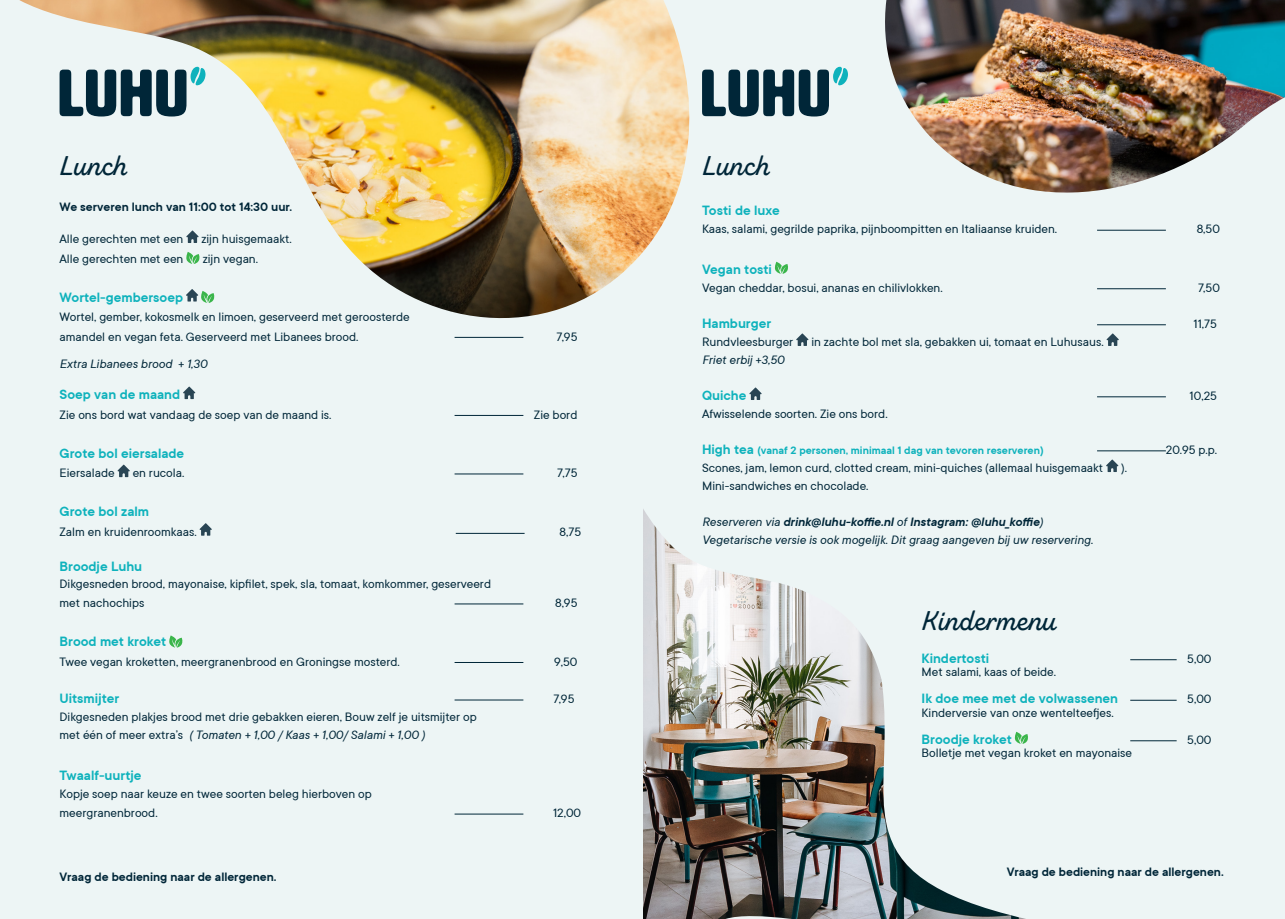
<style>
.page{position:relative;width:1285px;height:919px;background:#fff}
.page>*{position:absolute;margin:0;border:0;box-sizing:border-box;transform-origin:0 0}
.t1{font:27px "Zing Script Rust SB Demo Base";color:#002638}
.t2{font:600 15px "TT Commons";color:#0eb2bc}
.t3{font:13.5px "TT Commons";color:#002638}
.t4{font:italic 13.5px "TT Commons";color:#002638}
.t5{font:600 13.5px "TT Commons";color:#002638}
.t6{font:italic 600 13.5px "TT Commons";color:#002638}
.t7{font:600 12px "TT Commons";color:#0eb2bc}
.s1{font-style:normal}
.s2{font-size:15px}
.s3{font-weight:400}
</style>
<div class="page">
<div style="left:642px;top:0;width:642px;height:918px;background:#edf5f5"></div>
<img style="left:643px;top:509px;width:379px;height:409px">
<div style="left:0;top:0;width:642px;height:918px;background:#edf5f5"></div>
<img style="left:20px;top:0;width:670px;height:319px">
<svg style="left:186px;top:230px;width:13px;height:13px"></svg>
<svg style="left:186px;top:252px;width:16px;height:12px"></svg>
<svg style="left:186px;top:289px;width:31px;height:14px"></svg>
<hr style="left:454px;top:337px;width:69px;height:1px;background:#002638">
<svg style="left:183px;top:386px;width:12px;height:13px"></svg>
<hr style="left:454px;top:415px;width:69px;height:1px;background:#002638">
<svg style="left:117px;top:464px;width:13px;height:13px"></svg>
<hr style="left:454px;top:473px;width:69px;height:1px;background:#002638">
<svg style="left:199px;top:523px;width:13px;height:12px"></svg>
<hr style="left:455px;top:533px;width:69px;height:1px;background:#002638">
<hr style="left:454px;top:603px;width:69px;height:1px;background:#002638">
<svg style="left:169px;top:635px;width:14px;height:12px"></svg>
<hr style="left:454px;top:662px;width:69px;height:1px;background:#002638">
<hr style="left:454px;top:699px;width:69px;height:1px;background:#002638">
<hr style="left:454px;top:813px;width:69px;height:1px;background:#002638">
<svg style="left:60px;top:67px;width:145px;height:49px"></svg>
<svg style="left:775px;top:262px;width:13px;height:12px"></svg>
<hr style="left:1096px;top:324px;width:69px;height:1px;background:#002638">
<svg style="left:796px;top:333px;width:12px;height:13px"></svg>
<svg style="left:1106px;top:333px;width:12px;height:13px"></svg>
<svg style="left:749px;top:387px;width:12px;height:13px"></svg>
<hr style="left:1096px;top:396px;width:69px;height:1px;background:#002638">
<hr style="left:1096px;top:450px;width:69px;height:1px;background:#002638">
<svg style="left:1106px;top:459px;width:12px;height:13px"></svg>
<svg style="left:702px;top:67px;width:145px;height:49px"></svg>
<hr style="left:1129px;top:659px;width:47px;height:1px;background:#002638">
<hr style="left:1129px;top:700px;width:47px;height:1px;background:#002638">
<svg style="left:1013px;top:731px;width:15px;height:13px"></svg>
<hr style="left:1129px;top:740px;width:47px;height:1px;background:#002638">
<img style="left:885px;top:0;width:399px;height:193px">
<p class="t1" style="left:60px;top:149px;width:69px">Lunch</p>
<p class="t5" style="left:60px;top:198px;width:234px">We serveren lunch van 11:00 tot 14:30 uur.</p>
<p class="t3" style="left:60px;top:230px;width:125px">Alle gerechten met een</p>
<p class="t3" style="left:201px;top:230px;width:92px">zijn huisgemaakt.</p>
<p class="t3" style="left:60px;top:250px;width:125px">Alle gerechten met een</p>
<p class="t3" style="left:203px;top:250px;width:57px">zijn vegan.</p>
<p class="t2" style="left:60px;top:287px;width:125px">Wortel-gembersoep</p>
<p class="t3" style="left:60px;top:308px;width:351px">Wortel, gember, kokosmelk en limoen, geserveerd met geroosterde</p>
<p class="t3" style="left:60px;top:328px;width:300px">amandel en vegan feta. Geserveerd met Libanees brood.</p>
<p class="t3" style="left:556px;top:328px;width:22px">7,95</p>
<p class="t4" style="left:60px;top:355px;width:149px">Extra Libanees brood + 1,30</p>
<p class="t2" style="left:60px;top:385px;width:122px">Soep van de maand</p>
<p class="t3" style="left:60px;top:406px;width:273px">Zie ons bord wat vandaag de soep van de maand is.</p>
<p class="t3" style="left:533px;top:406px;width:45px">Zie bord</p>
<p class="t2" style="left:60px;top:443px;width:126px">Grote bol eiersalade</p>
<p class="t3" style="left:60px;top:464px;width:57px">Eiersalade</p>
<p class="t3" style="left:133px;top:464px;width:53px">en rucola.</p>
<p class="t3" style="left:557px;top:464px;width:22px">7,75</p>
<p class="t2" style="left:60px;top:502px;width:91px">Grote bol zalm</p>
<p class="t3" style="left:60px;top:523px;width:139px">Zalm en kruidenroomkaas.</p>
<p class="t3" style="left:559px;top:523px;width:23px">8,75</p>
<p class="t2" style="left:60px;top:557px;width:84px">Broodje Luhu</p>
<p class="t3" style="left:60px;top:575px;width:433px">Dikgesneden brood, mayonaise, kipfilet, spek, sla, tomaat, komkommer, geserveerd</p>
<p class="t3" style="left:60px;top:594px;width:86px">met nachochips</p>
<p class="t3" style="left:555px;top:594px;width:24px">8,95</p>
<p class="t2" style="left:60px;top:632px;width:108px">Brood met kroket</p>
<p class="t3" style="left:60px;top:653px;width:342px">Twee vegan kroketten, meergranenbrood en Groningse mosterd.</p>
<p class="t3" style="left:554px;top:653px;width:25px">9,50</p>
<p class="t2" style="left:60px;top:689px;width:61px">Uitsmijter</p>
<p class="t3" style="left:553px;top:690px;width:22px">7,95</p>
<p class="t3" style="left:60px;top:708px;width:418px">Dikgesneden plakjes brood met drie gebakken eieren, Bouw zelf je uitsmijter op</p>
<p class="t4" style="left:60px;top:726px;width:367px"><span class="s1">met één of meer extra’s</span> ( Tomaten + 1,00 / Kaas + 1,00/ Salami + 1,00 )</p>
<p class="t2" style="left:60px;top:765px;width:83px">Twaalf-uurtje</p>
<p class="t3" style="left:60px;top:785px;width:314px">Kopje soep naar keuze en twee soorten beleg hierboven op</p>
<p class="t3" style="left:60px;top:804px;width:100px">meergranenbrood.</p>
<p class="t3" style="left:553px;top:804px;width:30px">12,00</p>
<p class="t5" style="left:60px;top:868px;width:218px">Vraag de bediening naar de allergenen.</p>
<p class="t1" style="left:702px;top:149px;width:69px">Lunch</p>
<p class="t2" style="left:702px;top:201px;width:79px">Tosti de luxe</p>
<p class="t3" style="left:702px;top:221px;width:356px">Kaas, salami, gegrilde paprika, pijnboompitten en Italiaanse kruiden.</p>
<p class="t3" style="left:1196px;top:221px;width:25px">8,50</p>
<p class="t2" style="left:702px;top:260px;width:71px">Vegan tosti</p>
<p class="t3" style="left:702px;top:279px;width:242px">Vegan cheddar, bosui, ananas en chilivlokken.</p>
<p class="t3" style="left:1197px;top:279px;width:23px">7,50</p>
<p class="t2" style="left:702px;top:314px;width:71px">Hamburger</p>
<p class="t3" style="left:1193px;top:315px;width:25px">11,75</p>
<p class="t3" style="left:702px;top:333px;width:93px">Rundvleesburger</p>
<p class="t3" style="left:811px;top:333px;width:294px">in zachte bol met sla, gebakken ui, tomaat en Luhusaus.</p>
<p class="t4" style="left:702px;top:351px;width:84px">Friet erbij +3,50</p>
<p class="t2" style="left:702px;top:386px;width:46px">Quiche</p>
<p class="t3" style="left:1189px;top:387px;width:29px">10,25</p>
<p class="t3" style="left:702px;top:405px;width:187px">Afwisselende soorten. Zie ons bord.</p>
<p class="t7" style="left:702px;top:442px;width:343px"><span class="s2">High tea</span> (vanaf 2 personen, minimaal 1 dag van tevoren reserveren)</p>
<p class="t3" style="left:1165px;top:441px;width:53px">20.95 p.p.</p>
<p class="t3" style="left:702px;top:459px;width:402px">Scones, jam, lemon curd, clotted cream, mini-quiches (allemaal huisgemaakt</p>
<p class="t3" style="left:1120px;top:459px;width:7px">).</p>
<p class="t3" style="left:702px;top:477px;width:168px">Mini-sandwiches en chocolade.</p>
<p class="t6" style="left:702px;top:513px;width:342px"><span class="s3">Reserveren via</span> drink@luhu-koffie.nl <span class="s3">of</span> Instagram: @luhu_koffie<span class="s3">)</span></p>
<p class="t4" style="left:702px;top:531px;width:392px">Vegetarische versie is ook mogelijk. Dit graag aangeven bij uw reservering.</p>
<p class="t1" style="left:921px;top:603px;width:135px">Kindermenu</p>
<p class="t2" style="left:921px;top:648px;width:69px">Kindertosti</p>
<p class="t3" style="left:1186px;top:650px;width:26px">5,00</p>
<p class="t3" style="left:921px;top:663px;width:136px">Met salami, kaas of beide.</p>
<p class="t2" style="left:921px;top:689px;width:198px">Ik doe mee met de volwassenen</p>
<p class="t3" style="left:1186px;top:690px;width:26px">5,00</p>
<p class="t3" style="left:921px;top:704px;width:194px">Kinderversie van onze wentelteefjes.</p>
<p class="t2" style="left:921px;top:729px;width:92px">Broodje kroket</p>
<p class="t3" style="left:1186px;top:731px;width:26px">5,00</p>
<p class="t3" style="left:921px;top:744px;width:212px">Bolletje met vegan kroket en mayonaise</p>
<p class="t5" style="left:1006px;top:862px;width:218px">Vraag de bediening naar de allergenen.</p>
</div>
